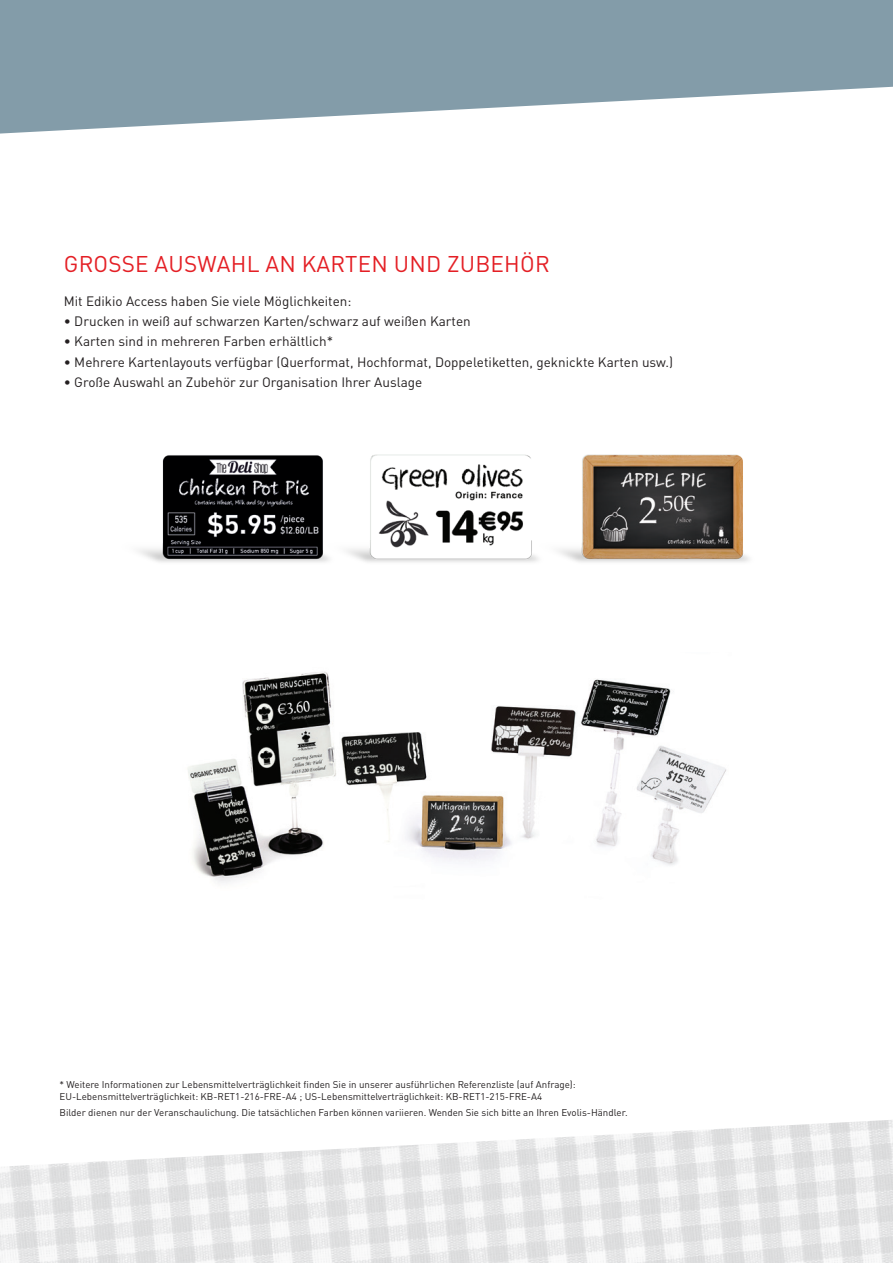
<style>
.page{position:relative;width:893px;height:1263px;background:#fff}
.page>*{position:absolute;margin:0;border:0;box-sizing:border-box;transform-origin:0 0}
.t1{font:22.5px "DINOT";letter-spacing:.01em;color:#e41f25}
.t2{font:13.5px "DINOT";color:#231f20}
.t3{font:9.75px/11.7px "DINOT";color:#231f20}
</style>
<div class="page">
<svg style="left:0;top:0;width:893px;height:134px;fill:#839ca9"></svg>
<img style="left:0;top:1120px;width:893px;height:143px">
<img style="left:187px;top:671px;width:539px;height:212px">
<img style="left:139px;top:455px;width:172px;height:107px">
<img style="left:579px;top:454px;width:170px;height:108px">
<img style="left:311px;top:454px;width:268px;height:108px">
<h1 class="t1" style="left:64px;top:250px;width:487px">GROSSE AUSWAHL AN KARTEN UND ZUBEHÖR</h1>
<h2 class="t2" style="left:64px;top:292px;width:289px">Mit Edikio Access haben Sie viele Möglichkeiten:</h2>
<h2 class="t2" style="left:64px;top:313px;width:408px">• Drucken in weiß auf schwarzen Karten/schwarz auf weißen Karten</h2>
<h2 class="t2" style="left:64px;top:333px;width:271px">• Karten sind in mehreren Farben erhältlich*</h2>
<h2 class="t2" style="left:64px;top:354px;width:611px">• Mehrere Kartenlayouts verfügbar (Querformat, Hochformat, Doppeletiketten, geknickte Karten usw.)</h2>
<h2 class="t2" style="left:64px;top:374px;width:360px">• Große Auswahl an Zubehör zur Organisation Ihrer Auslage</h2>
<p class="t3" style="left:60px;top:1078px;width:518px">* Weitere Informationen zur Lebensmittelverträglichkeit finden Sie in unserer ausführlichen Referenzliste (auf Anfrage):<br>EU-Lebensmittelverträglichkeit: KB-RET1-216-FRE-A4 ; US-Lebensmittelverträglichkeit: KB-RET1-215-FRE-A4</p>
<p class="t3" style="left:60px;top:1106px;width:570px">Bilder dienen nur der Veranschaulichung. Die tatsächlichen Farben können variieren. Wenden Sie sich bitte an Ihren Evolis-Händler.</p>
</div>
